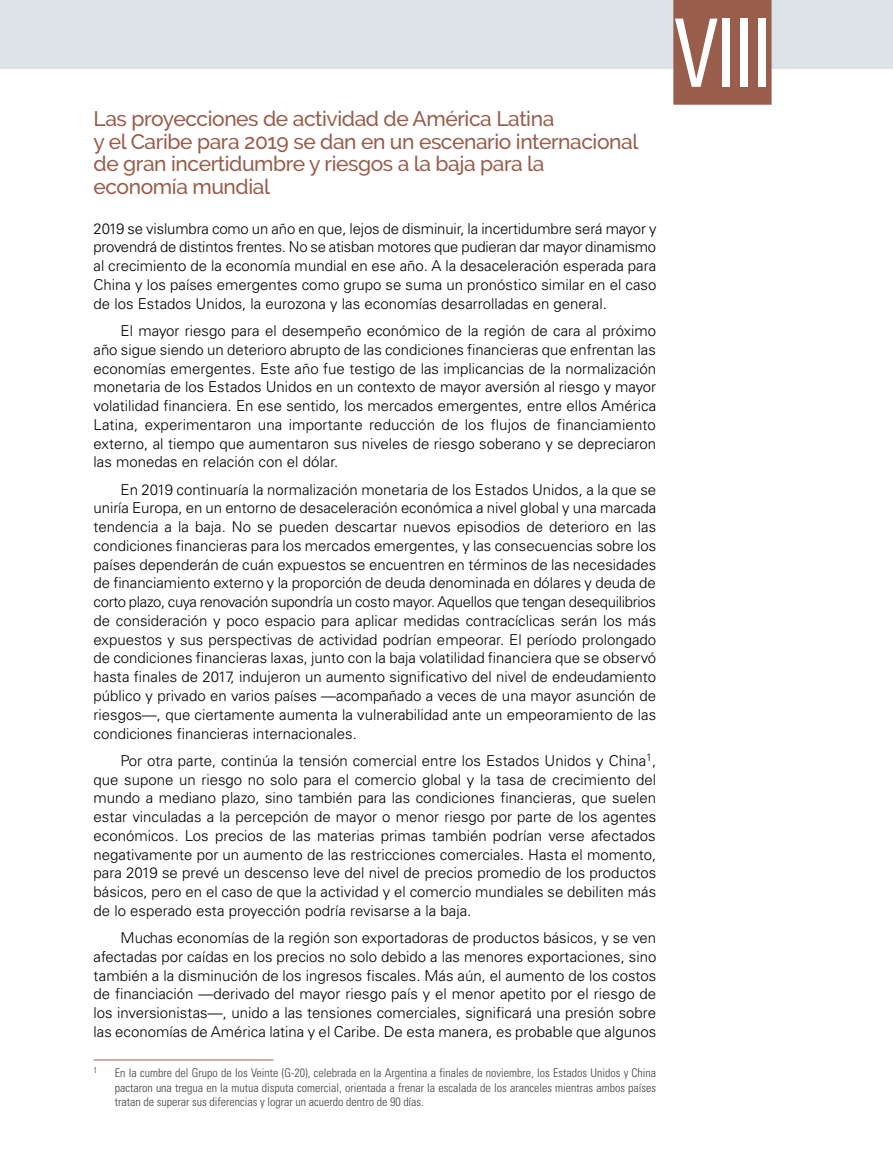
<style>
.page{position:relative;width:893px;height:1170px;background:#fff}
.page>*{position:absolute;margin:0;border:0;box-sizing:border-box;transform-origin:0 0}
.t1{font:condensed 94.5px "Univers LT Std";color:#fff;scale:.85 1}
.t2{font:500 21px/22.5px "Raleway";letter-spacing:-.02em;color:#995d4b}
.t3{font:300 15px/18.8px "Univers LT Std";color:#000;text-align:justify}
.t4{font:300 condensed 12px/14.4px "Univers LT Std";color:#414042;text-align:justify}
.t5{font:300 condensed 8.4px "Univers LT Std";color:#414042}
</style>
<div class="page">
<div style="left:0;top:0;width:893px;height:68px;background:#dbe3e9"></div>
<div style="left:673px;top:0;width:99px;height:105px;background:#995d4b"></div>
<hr style="left:94px;top:1059px;width:180px;height:1px;background:#995d4b">
<h2 class="t2" style="left:94px;top:107px;width:546px">Las proyecciones de actividad de América Latina<br>y el Caribe para 2019 se dan en un escenario internacional de gran incertidumbre y riesgos a la baja para la economía mundial</h2>
<p class="t3" style="left:94px;top:219px;width:564px">2019 se vislumbra como un año en que, lejos de disminuir, la incertidumbre será mayor y provendrá de distintos frentes. No se atisban motores que pudieran dar mayor dinamismo al crecimiento de la economía mundial en ese año. A la desaceleración esperada para China y los países emergentes como grupo se suma un pronóstico similar en el caso de los Estados Unidos, la eurozona y las economías desarrolladas en general.</p>
<p class="t3" style="left:94px;top:321px;width:564px;text-indent:27px">El mayor riesgo para el desempeño económico de la región de cara al próximo año sigue siendo un deterioro abrupto de las condiciones financieras que enfrentan las economías emergentes. Este año fue testigo de las implicancias de la normalización monetaria de los Estados Unidos en un contexto de mayor aversión al riesgo y mayor volatilidad financiera. En ese sentido, los mercados emergentes, entre ellos América Latina, experimentaron una importante reducción de los flujos de financiamiento externo, al tiempo que aumentaron sus niveles de riesgo soberano y se depreciaron las monedas en relación con el dólar.</p>
<p class="t3" style="left:94px;top:480px;width:564px;text-indent:27px">En 2019 continuaría la normalización monetaria de los Estados Unidos, a la que se uniría Europa, en un entorno de desaceleración económica a nivel global y una marcada tendencia a la baja. No se pueden descartar nuevos episodios de deterioro en las condiciones financieras para los mercados emergentes, y las consecuencias sobre los países dependerán de cuán expuestos se encuentren en términos de las necesidades de financiamiento externo y la proporción de deuda denominada en dólares y deuda de corto plazo, cuya renovación supondría un costo mayor. Aquellos que tengan desequilibrios de consideración y poco espacio para aplicar medidas contracíclicas serán los más expuestos y sus perspectivas de actividad podrían empeorar. El período prolongado de condiciones financieras laxas, junto con la baja volatilidad financiera que se observó hasta finales de 2017, indujeron un aumento significativo del nivel de endeudamiento público y privado en varios países —acompañado a veces de una mayor asunción de riesgos—, que ciertamente aumenta la vulnerabilidad ante un empeoramiento de las condiciones financieras internacionales.</p>
<p class="t3" style="left:94px;top:751px;width:564px;text-indent:27px">Por otra parte, continúa la tensión comercial entre los Estados Unidos y China<sup>1</sup>, que supone un riesgo no solo para el comercio global y la tasa de crecimiento del mundo a mediano plazo, sino también para las condiciones financieras, que suelen estar vinculadas a la percepción de mayor o menor riesgo por parte de los agentes económicos. Los precios de las materias primas también podrían verse afectados negativamente por un aumento de las restricciones comerciales. Hasta el momento, para 2019 se prevé un descenso leve del nivel de precios promedio de los productos básicos, pero en el caso de que la actividad y el comercio mundiales se debiliten más de lo esperado esta proyección podría revisarse a la baja.</p>
<p class="t3" style="left:94px;top:928px;width:564px;text-indent:27px">Muchas economías de la región son exportadoras de productos básicos, y se ven afectadas por caídas en los precios no solo debido a las menores exportaciones, sino también a la disminución de los ingresos fiscales. Más aún, el aumento de los costos de financiación —derivado del mayor riesgo país y el menor apetito por el riesgo de los inversionistas—, unido a las tensiones comerciales, significará una presión sobre las economías de América latina y el Caribe. De esta manera, es probable que algunos</p>
<p class="t5" style="left:94px;top:1065px;width:5px">1</p>
<p class="t4" style="left:115px;top:1065px;width:543px">En la cumbre del Grupo de los Veinte (G-20), celebrada en la Argentina a finales de noviembre, los Estados Unidos y China pactaron una tregua en la mutua disputa comercial, orientada a frenar la escalada de los aranceles mientras ambos países tratan de superar sus diferencias y lograr un acuerdo dentro de 90 días.</p>
<h1 class="t1" style="left:674px;top:-7px;width:119px">VIII</h1>
</div>
